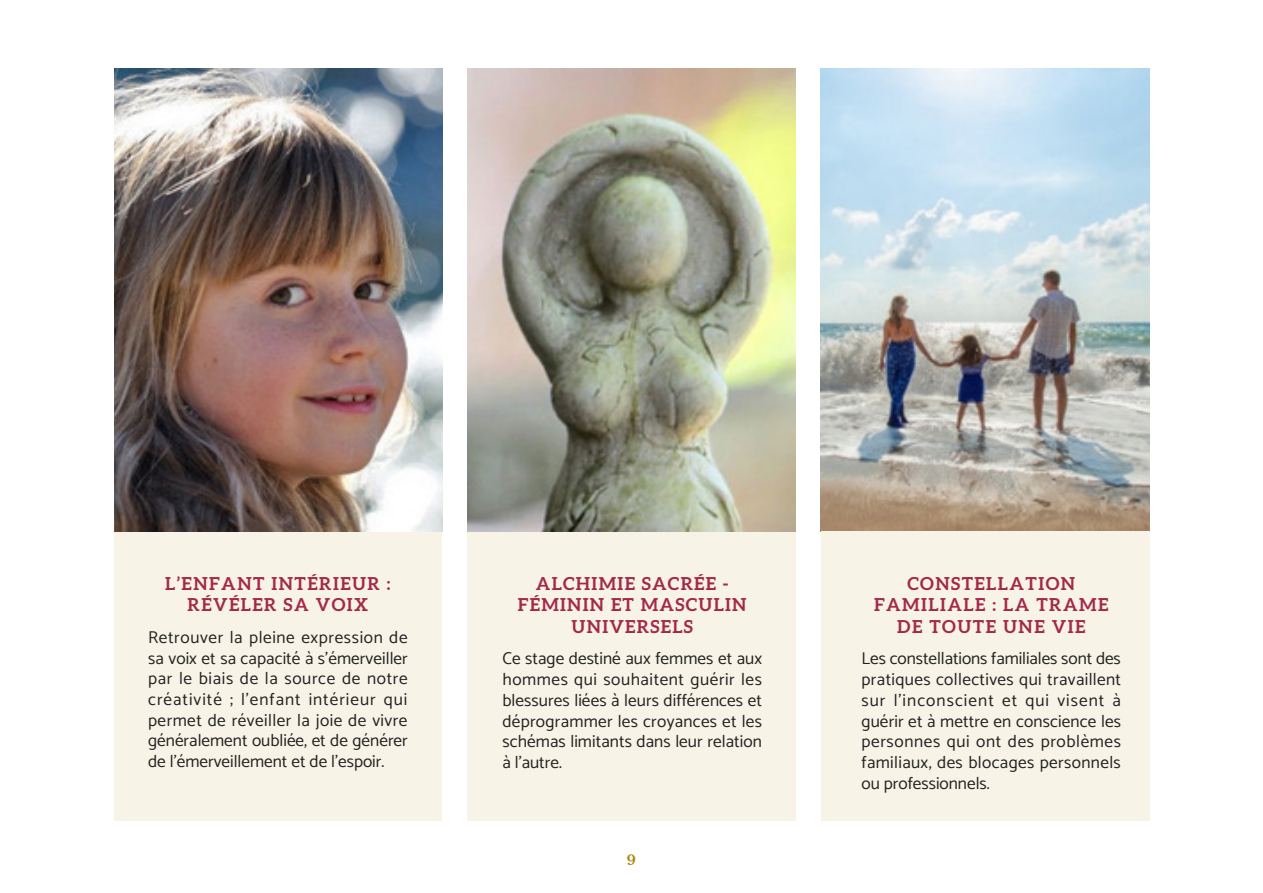
<style>
.page{position:relative;width:1263px;height:893px;background:#fff}
.page>*{position:absolute;margin:0;border:0;box-sizing:border-box;transform-origin:0 0}
.Pages_-_Titre_2{font:700 18px/21.6px "Aleo";letter-spacing:.08em;color:#a3294a;text-align:center}
.Pages_-_Paragraphe{font:17.25px/20.7px "Catamaran";letter-spacing:.005em;color:#222;text-align:justify}
.t1{font:700 13.5px "Libre Baskerville";color:#ad8405}
</style>
<div class="page">
<img style="left:821px;top:68px;width:328px;height:463px">
<div style="left:821px;top:531px;width:328px;height:290px;background:#f7f3e6"></div>
<div style="left:114px;top:531px;width:328px;height:290px;background:#f7f3e6"></div>
<img style="left:114px;top:68px;width:328px;height:463px">
<div style="left:467px;top:531px;width:329px;height:290px;background:#f7f3e6"></div>
<img style="left:467px;top:68px;width:329px;height:463px">
<p class="Pages_-_Titre_2" style="left:165px;top:573px;width:227px">L’ENFANT INTÉRIEUR :<br>RÉVÉLER SA VOIX</p>
<p class="Pages_-_Paragraphe" style="left:148px;top:626px;width:261px">Retrouver la pleine expression de sa voix et sa capacité à s’émerveiller par le biais de la source de notre créativité ; l’enfant intérieur qui permet de réveiller la joie de vivre généralement oubliée, et de générer de l’émerveillement et de l’espoir.</p>
<p class="Pages_-_Titre_2" style="left:518px;top:573px;width:230px">ALCHIMIE SACRÉE -<br>FÉMININ ET MASCULIN<br>UNIVERSELS</p>
<p class="Pages_-_Paragraphe" style="left:502px;top:648px;width:261px">Ce stage destiné aux femmes et aux hommes qui souhaitent guérir les blessures liées à leurs différences et déprogrammer les croyances et les schémas limitants dans leur relation à l’autre.</p>
<p class="t1" style="left:627px;top:852px;width:11px">9</p>
<p class="Pages_-_Titre_2" style="left:874px;top:573px;width:236px">CONSTELLATION<br>FAMILIALE : LA TRAME<br>DE TOUTE UNE VIE</p>
<p class="Pages_-_Paragraphe" style="left:861px;top:648px;width:261px">Les constellations familiales sont des pratiques collectives qui travaillent sur l’inconscient et qui visent à guérir et à mettre en conscience les personnes qui ont des problèmes familiaux, des blocages personnels ou professionnels.</p>
</div>
